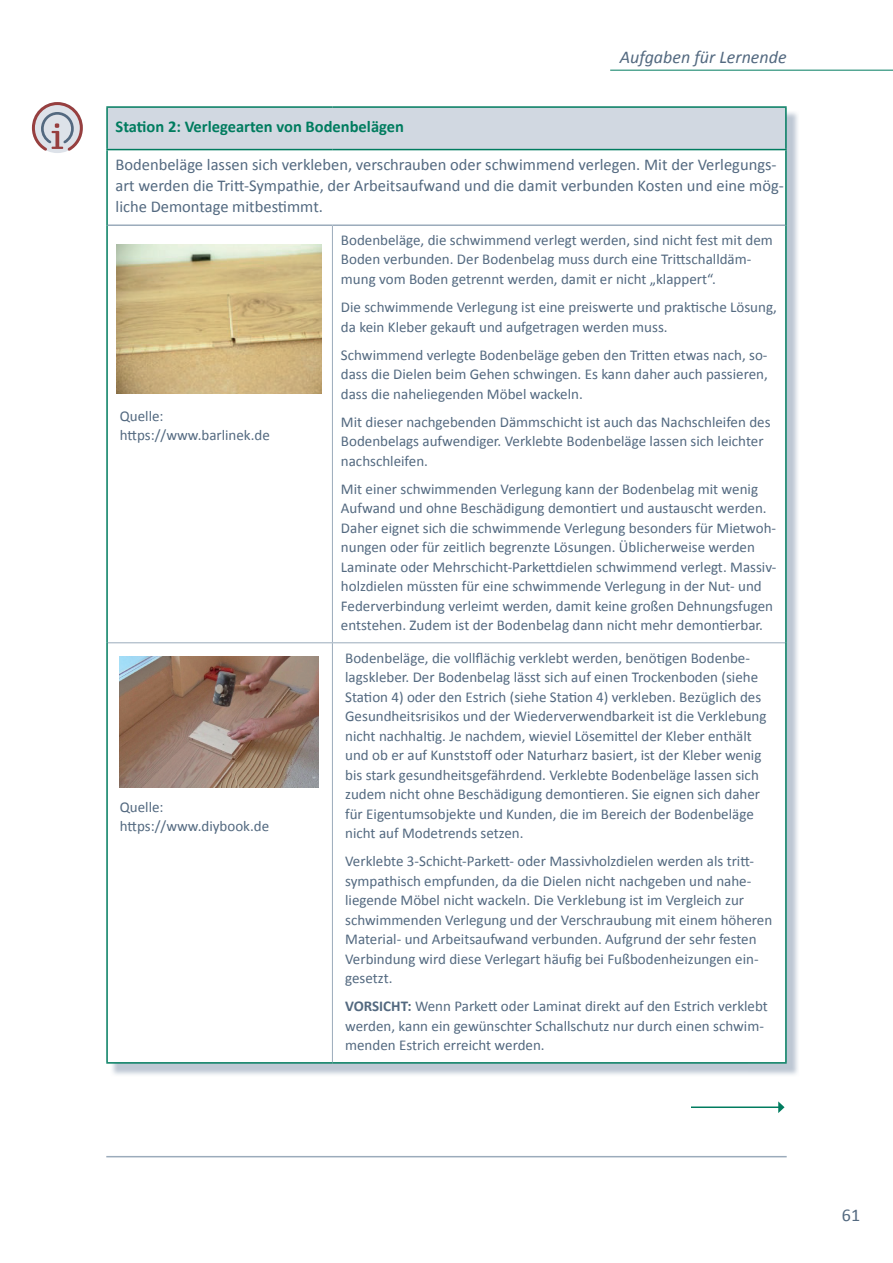
<style>
.page{position:relative;width:893px;height:1263px;background:#fff}
.page>*{position:absolute;margin:0;border:0;box-sizing:border-box;transform-origin:0 0}
.t1{font:italic 18px "Calibri";color:#536980}
.t2{font:18px "Calibri";color:#536980}
.t3{font:16.5px/21px "Calibri";color:#536980}
.t4{font:700 16.5px "Calibri";color:#007c5f}
.t5{font:15px/19.5px "Calibri";color:#536980}
.s1{font-weight:700}
</style>
<div class="page">
<hr style="left:610px;top:70px;width:283px;height:1px;background:#007c5f">
<hr style="left:106px;top:1156px;width:681px;height:1px;background:#9babbb">
<img style="left:747px;top:112px;width:51px;height:963px">
<img style="left:111px;top:1063px;width:636px;height:12px">
<div style="left:106px;top:106px;width:680px;height:957px;background:#fff"></div>
<div style="left:107px;top:107px;width:679px;height:43px;background:#d1d8e1"></div>
<hr style="left:332px;top:226px;width:1px;height:416px;background:#9babbb">
<hr style="left:108px;top:642px;width:224px;height:1px;background:#9babbb">
<hr style="left:332px;top:642px;width:453px;height:1px;background:#9babbb">
<hr style="left:332px;top:643px;width:1px;height:419px;background:#9babbb">
<hr style="left:106px;top:643px;width:2px;height:419px;background:#007c5f">
<hr style="left:106px;top:225px;width:2px;height:418px;background:#007c5f">
<hr style="left:106px;top:106px;width:226px;height:2px;background:#007c5f">
<hr style="left:106px;top:108px;width:2px;height:41px;background:#007c5f">
<hr style="left:332px;top:106px;width:455px;height:2px;background:#007c5f">
<hr style="left:785px;top:108px;width:2px;height:41px;background:#007c5f">
<hr style="left:106px;top:149px;width:226px;height:1px;background:#007c5f">
<hr style="left:106px;top:150px;width:2px;height:75px;background:#007c5f">
<hr style="left:332px;top:149px;width:455px;height:1px;background:#007c5f">
<hr style="left:785px;top:150px;width:2px;height:75px;background:#007c5f">
<hr style="left:785px;top:225px;width:2px;height:418px;background:#007c5f">
<hr style="left:785px;top:643px;width:2px;height:419px;background:#007c5f">
<hr style="left:108px;top:224px;width:224px;height:2px;background:#9babbb">
<hr style="left:332px;top:224px;width:453px;height:2px;background:#9babbb">
<hr style="left:106px;top:1062px;width:226px;height:1px;background:#007c5f">
<hr style="left:332px;top:1062px;width:455px;height:1px;background:#007c5f">
<img style="left:117px;top:244px;width:204px;height:149px">
<img style="left:119px;top:656px;width:200px;height:131px">
<hr style="left:691px;top:1106px;width:88px;height:2px;background:#007c5f">
<svg style="left:778px;top:1101px;width:6px;height:12px"></svg>
<svg style="left:31px;top:102px;width:52px;height:51px"></svg>
<p class="t1" style="left:620px;top:45px;width:168px">Aufgaben für Lernende</p>
<p class="t4" style="left:116px;top:116px;width:290px">Station 2: Verlegearten von Bodenbelägen</p>
<p class="t3" style="left:116px;top:154px;width:670px">Bodenbeläge lassen sich verkleben, verschrauben oder schwimmend verlegen. Mit der Verlegungs&shy;art werden die Tritt-Sympathie, der Arbeitsaufwand und die damit verbunden Kosten und eine mög&shy;liche Demontage mitbestimmt.</p>
<p class="t5" style="left:120px;top:405px;width:152px">Quelle: https://www.barlinek.de</p>
<p class="t5" style="left:120px;top:796px;width:151px">Quelle: https://www.diybook.de</p>
<p class="t5" style="left:341px;top:230px;width:433px">Bodenbeläge, die schwimmend verlegt werden, sind nicht fest mit dem<br>Boden verbunden. Der Bodenbelag muss durch eine Trittschalldäm&shy;mung vom Boden getrennt werden, damit er nicht „klappert“.</p>
<p class="t5" style="left:341px;top:297px;width:438px">Die schwimmende Verlegung ist eine preiswerte und praktische Lösung, da kein Kleber gekauft und aufgetragen werden muss.</p>
<p class="t5" style="left:341px;top:344px;width:428px;text-align:justify">Schwimmend verlegte Bodenbeläge geben den Tritten etwas nach, so&shy;dass die Dielen beim Gehen schwingen. Es kann daher auch passieren, dass die naheliegenden Möbel wackeln.</p>
<p class="t5" style="left:341px;top:411px;width:431px">Mit dieser nachgebenden Dämmschicht ist auch das Nachschleifen des<br>Bodenbelags aufwendiger. Verklebte Bodenbeläge lassen sich leichter nachschleifen.</p>
<p class="t5" style="left:341px;top:478px;width:437px">Mit einer schwimmenden Verlegung kann der Bodenbelag mit wenig Aufwand und ohne Beschädigung demontiert und austauscht werden.<br>Daher eignet sich die schwimmende Verlegung besonders für Mietwoh&shy;nungen oder für zeitlich begrenzte Lösungen. Üblicherweise werden Laminate oder Mehrschicht-Parkettdielen schwimmend verlegt. Massiv&shy;holzdielen müssten für eine schwimmende Verlegung in der Nut- und Federverbindung verleimt werden, damit keine großen Dehnungsfugen entstehen. Zudem ist der Bodenbelag dann nicht mehr demontierbar.</p>
<p class="t5" style="left:345px;top:647px;width:423px">Bodenbeläge, die vollflächig verklebt werden, benötigen Bodenbe&shy;lagskleber. Der Bodenbelag lässt sich auf einen Trockenboden (siehe Station 4) oder den Estrich (siehe Station 4) verkleben. Bezüglich des Gesundheitsrisikos und der Wiederverwendbarkeit ist die Verklebung nicht nachhaltig. Je nachdem, wieviel Lösemittel der Kleber enthält und ob er auf Kunststoff oder Naturharz basiert, ist der Kleber wenig bis stark gesundheitsgefährdend. Verklebte Bodenbeläge lassen sich zudem nicht ohne Beschädigung demontieren. Sie eignen sich daher für Eigentumsobjekte und Kunden, die im Bereich der Bodenbeläge nicht auf Modetrends setzen.</p>
<p class="t5" style="left:345px;top:851px;width:429px">Verklebte 3-Schicht-Parkett- oder Massivholzdielen werden als tritt&shy;sympathisch empfunden, da die Dielen nicht nachgeben und nahe&shy;liegende Möbel nicht wackeln. Die Verklebung ist im Vergleich zur schwimmenden Verlegung und der Verschraubung mit einem höheren Material- und Arbeitsaufwand verbunden. Aufgrund der sehr festen Verbindung wird diese Verlegart häufig bei Fußbodenheizungen ein&shy;gesetzt.</p>
<p class="t5" style="left:345px;top:996px;width:424px"><span class="s1">VORSICHT:</span> Wenn Parkett oder Laminat direkt auf den Estrich verklebt werden, kann ein gewünschter Schallschutz nur durch einen schwim&shy;menden Estrich erreicht werden.</p>
<p class="t2" style="left:842px;top:1204px;width:20px">61</p>
</div>
